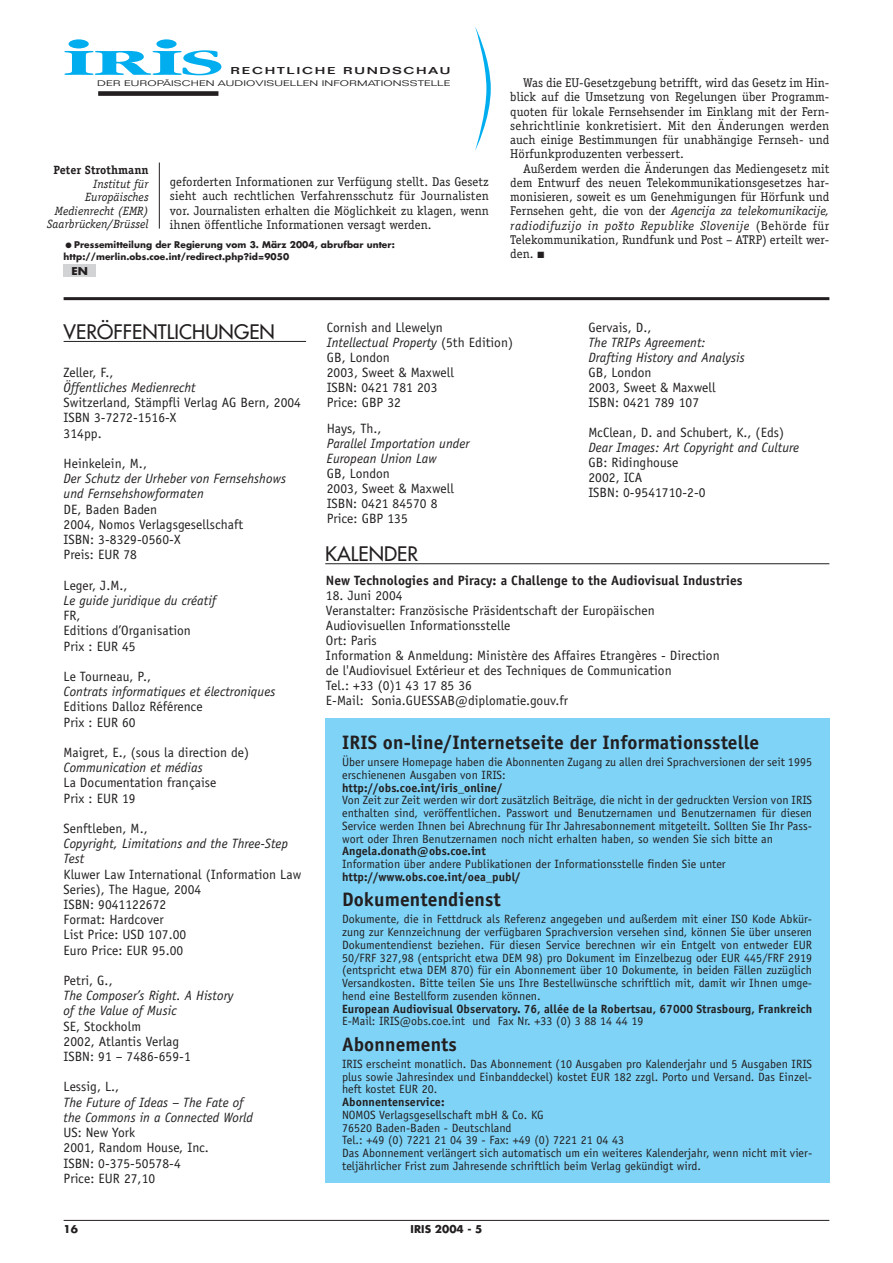
<style>
.page{position:relative;width:893px;height:1263px;background:#fff}
.page>*{position:absolute;margin:0;border:0;box-sizing:border-box;transform-origin:0 0}
.t1{font:700 38.25px "Garamond";color:#00aeef;scale:2.2 1}
.t2{font:300 29.4px "Garamond";color:#00aeef;scale:2 1}
.t3{font:700 19.5px "Officina Sans";letter-spacing:.005em;color:#231f20}
.t4{font:19.5px "Futura";letter-spacing:.005em;color:#231f20}
.t5{font:13.5px/15.1px "Officina Sans";letter-spacing:.005em;color:#231f20}
.t6{font:italic 13.5px/15.1px "Officina Sans";letter-spacing:.005em;color:#231f20}
.t7{font:700 13.5px "Officina Sans";letter-spacing:.005em;color:#231f20}
.t8{font:12.75px/14.2px "Officina Serif";letter-spacing:.005em;color:#231f20;text-align:justify}
.t9{font:12px/12.8px "Officina Sans";letter-spacing:.005em;color:#231f20;text-align:justify}
.t10{font:700 12px "Officina Sans";letter-spacing:.005em;color:#231f20}
.t11{font:italic 12px/13.5px "Officina Serif";letter-spacing:.005em;color:#231f20;text-align:right}
.t12{font:700 12px "Officina Serif";letter-spacing:.005em;color:#231f20}
.t13{font:700 10.5px "Futura";letter-spacing:.005em;color:#231f20}
.t14{font:700 10.5px "Futura";letter-spacing:.005em;color:#231f20;scale:1.1 1}
.t15{font:500 9.75px "Folio";letter-spacing:.12em;color:#231f20;scale:1.5 1}
.t16{font:700 9px/11.2px "Futura";letter-spacing:.005em;color:#231f20}
.t17{font:700 8.25px "Officina Serif";color:#231f20}
.t18{font:300 7.95px "Folio";letter-spacing:.01em;color:#231f20;scale:1.48 1}
.s1{font-size:15px}
.s2{font-style:italic}
</style>
<div class="page">
<svg style="left:475px;top:27px;width:16px;height:123px"></svg>
<hr style="left:64px;top:1220px;width:765px;height:1px;background:#231f20">
<div style="left:98px;top:91px;width:120px;height:5px;background:#231f20"></div>
<div style="left:325px;top:718px;width:504px;height:464px;background:#7ed3f7"></div>
<hr style="left:64px;top:341px;width:242px;height:1px;background:#231f20">
<hr style="left:325px;top:563px;width:504px;height:1px;background:#231f20">
<hr style="left:64px;top:297px;width:765px;height:3px;background:#231f20">
<hr style="left:159px;top:163px;width:1px;height:66px;background:#231f20">
<div style="left:64px;top:264px;width:32px;height:13px;background:#d1d3d4"></div>
<h2 class="t2" style="left:60px;top:32px;width:64px">• •</h2>
<h1 class="t1" style="left:63px;top:48px;width:74px">IRIS</h1>
<p class="t15" style="left:231px;top:67px;width:148px">RECHTLICHE RUNDSCHAU</p>
<p class="t18" style="left:97px;top:80px;width:240px">DER EUROPÄISCHEN AUDIOVISUELLEN INFORMATIONSSTELLE</p>
<p class="t12" style="left:53px;top:166px;width:97px">Peter Strothmann</p>
<p class="t11" style="left:47px;top:178px;width:103px">Institut für<br>Europäisches<br>Medienrecht (EMR)<br>Saarbrücken/Brüssel</p>
<p class="t8" style="left:170px;top:176px;width:320px">geforderten Informationen zur Verfügung stellt. Das Gesetz sieht auch rechtlichen Verfahrensschutz für Journalisten vor. Journalisten erhalten die Möglichkeit zu klagen, wenn ihnen öffentliche Informationen versagt werden.</p>
<p class="t16" style="left:64px;top:240px;width:332px"><span class="s1">•</span>Pressemitteilung der Regierung vom 3. März 2004, abrufbar unter: http://merlin.obs.coe.int/redirect.php?id=9050</p>
<p class="t14" style="left:71px;top:266px;width:17px">EN</p>
<p class="t8" style="left:510px;top:77px;width:320px;text-indent:13px">Was die EU-Gesetzgebung betrifft, wird das Gesetz im Hin&shy;blick auf die Umsetzung von Regelungen über Programm&shy;quoten für lokale Fernsehsender im Einklang mit der Fern&shy;sehrichtlinie konkretisiert. Mit den Änderungen werden auch einige Bestimmungen für unabhängige Fernseh- und Hörfunkproduzenten verbessert.</p>
<p class="t8" style="left:510px;top:162px;width:320px;text-indent:13px">Außerdem werden die Änderungen das Mediengesetz mit dem Entwurf des neuen Telekommunikationsgesetzes har&shy;monisieren, soweit es um Genehmigungen für Hörfunk und Fernsehen geht, die von der <span class="s2">Agencija za telekomunikacije, radiodifuzijo in posto Republike Slovenije</span> (Behörde für Telekommunikation, Rundfunk und Post – ATRP) erteilt wer&shy;den. ■</p>
<p class="t17" style="left:625px;top:221px;width:4px;rotate:90deg">›</p>
<h3 class="t4" style="left:64px;top:322px;width:213px">VERÖFFENTLICHUNGEN</h3>
<p class="t5" style="left:64px;top:366px;width:51px">Zeller, F.,</p>
<p class="t6" style="left:64px;top:381px;width:134px">Öffentliches Medienrecht</p>
<p class="t5" style="left:64px;top:396px;width:239px">Switzerland, Stämpfli Verlag AG Bern, 2004<br>ISBN 3-7272-1516-X<br>314pp.</p>
<p class="t5" style="left:64px;top:457px;width:85px">Heinkelein, M.,</p>
<p class="t6" style="left:64px;top:472px;width:224px">Der Schutz der Urheber von Fernsehshows und Fernsehshowformaten</p>
<p class="t5" style="left:64px;top:503px;width:181px">DE, Baden Baden<br>2004, Nomos Verlagsgesellschaft<br>ISBN: 3-8329-0560-X<br>Preis: EUR 78</p>
<p class="t5" style="left:64px;top:579px;width:65px">Leger, J.M.,</p>
<p class="t6" style="left:64px;top:594px;width:154px">Le guide juridique du créatif</p>
<p class="t5" style="left:64px;top:609px;width:129px">FR,<br>Editions d’Organisation<br>Prix : EUR 45</p>
<p class="t5" style="left:64px;top:670px;width:89px">Le Tourneau, P.,</p>
<p class="t6" style="left:64px;top:685px;width:213px">Contrats informatiques et électroniques</p>
<p class="t5" style="left:64px;top:700px;width:141px">Editions Dalloz Référence<br>Prix : EUR 60</p>
<p class="t5" style="left:64px;top:746px;width:187px">Maigret, E., (sous la direction de)</p>
<p class="t6" style="left:64px;top:761px;width:140px">Communication et médias</p>
<p class="t5" style="left:64px;top:776px;width:154px">La Documentation française<br>Prix : EUR 19</p>
<p class="t5" style="left:64px;top:822px;width:86px">Senftleben, M.,</p>
<p class="t6" style="left:64px;top:837px;width:226px">Copyright, Limitations and the Three-Step<br>Test</p>
<p class="t5" style="left:64px;top:868px;width:239px">Kluwer Law International (Information Law<br>Series), The Hague, 2004<br>ISBN: 9041122672<br>Format: Hardcover<br>List Price: USD 107.00<br>Euro Price: EUR 95.00</p>
<p class="t5" style="left:64px;top:974px;width:51px">Petri, G.,</p>
<p class="t6" style="left:64px;top:989px;width:171px">The Composer’s Right. A History of the Value of Music</p>
<p class="t5" style="left:64px;top:1020px;width:129px">SE, Stockholm<br>2002, Atlantis Verlag<br>ISBN: 91 – 7486-659-1</p>
<p class="t5" style="left:64px;top:1080px;width:57px">Lessig, L.,</p>
<p class="t6" style="left:64px;top:1096px;width:191px">The Future of Ideas – The Fate of the Commons in a Connected World</p>
<p class="t5" style="left:64px;top:1126px;width:147px">US: New York<br>2001, Random House, Inc.<br>ISBN: 0-375-50578-4<br>Price: EUR 27,10</p>
<p class="t5" style="left:327px;top:321px;width:188px">Cornish and Llewelyn<br><span class="s2">Intellectual Property</span> (5th Edition)<br>GB, London<br>2003, Sweet &amp; Maxwell<br>ISBN: 0421 781 203<br>Price: GBP 32</p>
<p class="t5" style="left:327px;top:422px;width:56px">Hays, Th.,</p>
<p class="t6" style="left:327px;top:437px;width:144px">Parallel Importation under<br>European Union Law</p>
<p class="t5" style="left:327px;top:467px;width:129px">GB, London<br>2003, Sweet &amp; Maxwell<br>ISBN: 0421 84570 8<br>Price: GBP 135</p>
<h3 class="t4" style="left:325px;top:544px;width:94px">KALENDER</h3>
<p class="t5" style="left:588px;top:321px;width:64px">Gervais, D.,</p>
<p class="t6" style="left:588px;top:336px;width:158px">The TRIPs Agreement:<br>Drafting History and Analysis</p>
<p class="t5" style="left:588px;top:366px;width:129px">GB, London<br>2003, Sweet &amp; Maxwell<br>ISBN: 0421 789 107</p>
<p class="t5" style="left:588px;top:426px;width:197px">McClean, D. and Schubert, K., (Eds)</p>
<p class="t6" style="left:588px;top:441px;width:212px">Dear Images: Art Copyright and Culture</p>
<p class="t5" style="left:588px;top:456px;width:119px">GB: Ridinghouse<br>2002, ICA<br>ISBN: 0-9541710-2-0</p>
<p class="t7" style="left:326px;top:576px;width:418px">New Technologies and Piracy: a Challenge to the Audiovisual Industries</p>
<p class="t5" style="left:326px;top:589px;width:395px">18. Juni 2004<br>Veranstalter: Französische Präsidentschaft der Europäischen Audiovisuellen Informationsstelle<br>Ort: Paris<br>Information &amp; Anmeldung: Ministère des Affaires Etrangères - Direction de l'Audiovisuel Extérieur et des Techniques de Communication<br>Tel.: +33 (0)1 43 17 85 36<br>E-Mail: Sonia.GUESSAB@diplomatie.gouv.fr</p>
<h3 class="t3" style="left:342px;top:735px;width:419px">IRIS on-line/Internetseite der Informationsstelle</h3>
<p class="t9" style="left:342px;top:757px;width:471px">Über unsere Homepage haben die Abonnenten Zugang zu allen drei Sprachversionen der seit 1995 erschienenen Ausgaben von IRIS:</p>
<p class="t10" style="left:342px;top:783px;width:162px">http://obs.coe.int/iris_online/</p>
<p class="t9" style="left:342px;top:795px;width:471px">Von Zeit zur Zeit werden wir dort zusätzlich Beiträge, die nicht in der gedruckten Version von IRIS enthalten sind, veröffentlichen. Passwort und Benutzernamen und Benutzernamen für diesen Service werden Ihnen bei Abrechnung für Ihr Jahresabonnement mitgeteilt. Sollten Sie Ihr Pass&shy;wort oder Ihren Benutzernamen noch nicht erhalten haben, so wenden Sie sich bitte an</p>
<p class="t10" style="left:342px;top:847px;width:145px">Angela.donath@obs.coe.int</p>
<p class="t9" style="left:342px;top:859px;width:385px">Information über andere Publikationen der Informationsstelle finden Sie unter</p>
<p class="t10" style="left:342px;top:872px;width:180px">http://www.obs.coe.int/oea_publ/</p>
<h3 class="t3" style="left:342px;top:892px;width:160px">Dokumentendienst</h3>
<p class="t9" style="left:342px;top:914px;width:471px">Dokumente, die in Fettdruck als Referenz angegeben und außerdem mit einer ISO Kode Abkür&shy;zung zur Kennzeichnung der verfügbaren Sprachversion versehen sind, können Sie über unseren Dokumentendienst beziehen. Für diesen Service berechnen wir ein Entgelt von entweder EUR 50/FRF 327,98 (entspricht etwa DEM 98) pro Dokument im Einzelbezug oder EUR 445/FRF 2919 (entspricht etwa DEM 870) für ein Abonnement über 10 Dokumente, in beiden Fällen zuzüglich Versandkosten. Bitte teilen Sie uns Ihre Bestellwünsche schriftlich mit, damit wir Ihnen umge&shy;hend eine Bestellform zusenden können.</p>
<p class="t10" style="left:342px;top:1004px;width:471px">European Audiovisual Observatory. 76, allée de la Robertsau, 67000 Strasbourg, Frankreich</p>
<p class="t9" style="left:342px;top:1016px;width:303px">E-Mail: IRIS@obs.coe.int und Fax Nr. +33 (0) 3 88 14 44 19</p>
<h3 class="t3" style="left:342px;top:1037px;width:116px">Abonnements</h3>
<p class="t9" style="left:342px;top:1058px;width:471px">IRIS erscheint monatlich. Das Abonnement (10 Ausgaben pro Kalenderjahr und 5 Ausgaben IRIS plus sowie Jahresindex und Einbanddeckel) kostet EUR 182 zzgl. Porto und Versand. Das Einzel&shy;heft kostet EUR 20.</p>
<p class="t10" style="left:342px;top:1097px;width:104px">Abonnentenservice:</p>
<p class="t9" style="left:342px;top:1109px;width:471px;text-align:left">NOMOS Verlagsgesellschaft mbH &amp; Co. KG<br>76520 Baden-Baden - Deutschland<br>Tel.: +49 (0) 7221 21 04 39 - Fax: +49 (0) 7221 21 04 43<br>Das Abonnement verlängert sich automatisch um ein weiteres Kalenderjahr, wenn nicht mit vier&shy;teljährlicher Frist zum Jahresende schriftlich beim Verlag gekündigt wird.</p>
<p class="t13" style="left:64px;top:1225px;width:16px">16</p>
<p class="t13" style="left:410px;top:1225px;width:73px">IRIS 2004 - 5</p>
</div>
